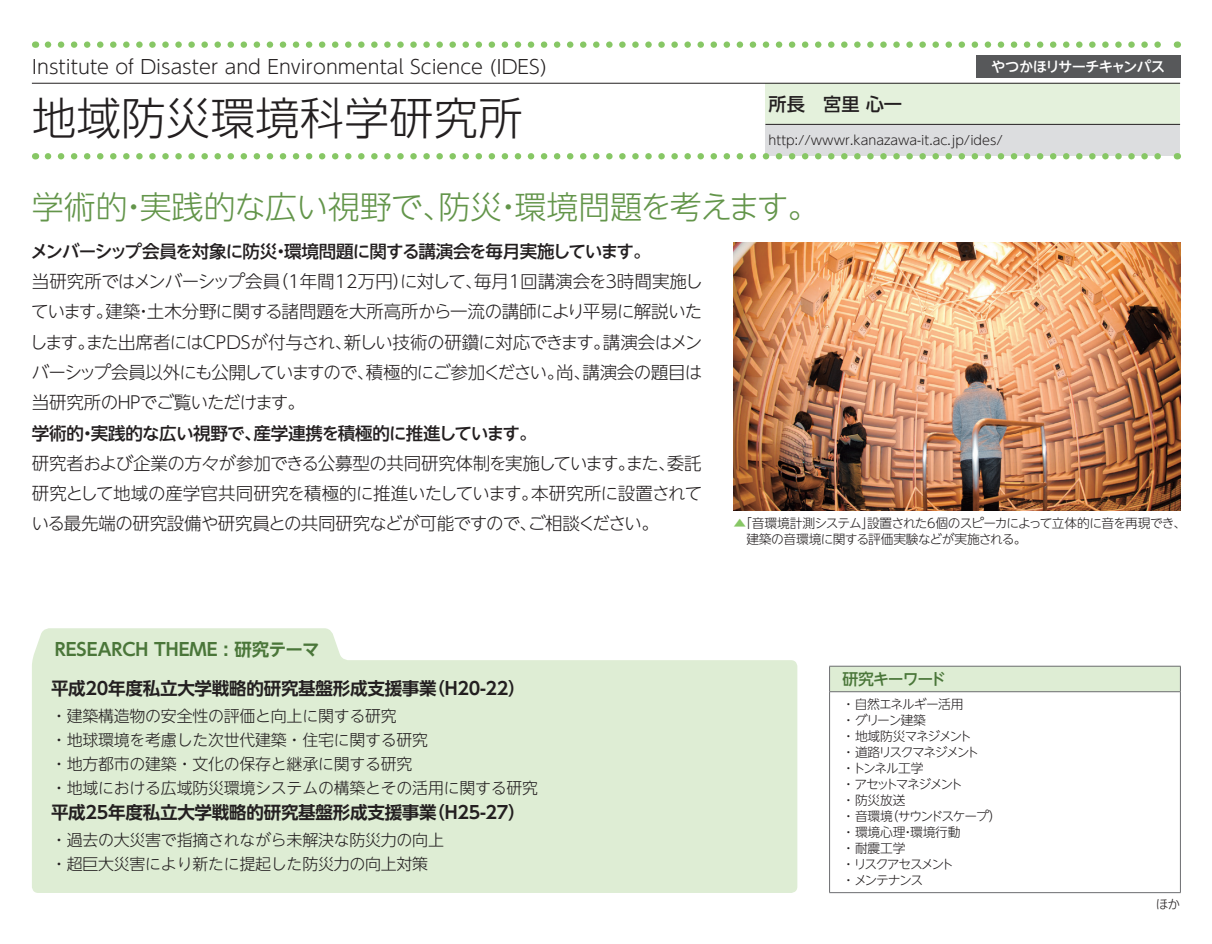
<style>
.page{position:relative;width:1212px;height:944px;background:#fff}
.page>*{position:absolute;margin:0;border:0;box-sizing:border-box;transform-origin:0 0}
.t1{font:300 44.55px "UD Shin Go NT Pr 6 N";color:#231f20}
.t2{font:300 31.95px "UD Shin Go NT Pr 6 N";color:#63954a}
.t3{font:300 31.95px "UD Shin Go NT Pr 6 N";letter-spacing:-.025em;color:#63954a}
.t4{font:300 19.12px "UD Shin Go NT Pr 6 N";color:#231f20}
.t5{font:500 18.22px "UD Shin Go NT Pr 6 N";color:#231f20}
.t6{font:300 17.55px/30.4px "UD Shin Go NT Pr 6 N";letter-spacing:-.03em;color:#231f20}
.t7{font:700 17.55px "UD Shin Go NT Pr 6 N De";letter-spacing:-.015em;color:#231f20}
.t8{font:500 17.55px "UD Shin Go NT Pr 6 N";letter-spacing:-.04em;color:#231f20}
.t9{font:300 17.55px/30.4px "UD Shin Go NT Pr 6 N";letter-spacing:-.055em;color:#231f20}
.t10{font:300 17.55px "UD Shin Go NT Pr 6 N";color:#231f20}
.t11{font:700 17.55px "UD Shin Go NT Pr 6 N De";color:#4a7639}
.t12{font:300 17.55px "UD Shin Go NT Pr 6 N";letter-spacing:-.05em;color:#231f20}
.t13{font:500 17.55px "UD Shin Go NT Pr 6 N";letter-spacing:-.015em;color:#231f20}
.t14{font:300 15.97px/23.8px "UD Shin Go NT Pr 6 N";letter-spacing:-.015em;color:#231f20}
.t15{font:500 15.97px "UD Shin Go NT Pr 6 N";letter-spacing:-.075em;color:#4a7639}
.t16{font:500 14.4px "UD Shin Go NT Pr 6 N";letter-spacing:-.055em;color:#fff}
.t17{font:300 12.83px "UD Shin Go NT Pr 6 N";letter-spacing:-.055em;color:#231f20}
.t18{font:300 12.83px/16px "UD Shin Go NT Pr 6 N";letter-spacing:-.105em;color:#231f20}
.t19{font:300 12.83px "UD Shin Go NT Pr 6 N";color:#231f20}
.t20{font:300 12.83px/16px "UD Shin Go NT Pr 6 N";letter-spacing:-.11em;color:#231f20}
.t21{font:300 12.83px/16px "UD Shin Go NT Pr 6 N";letter-spacing:-.015em;color:#231f20}
.t22{font:300 12.83px "UD Shin Go NT Pr 6 N";letter-spacing:-.12em;color:#231f20}
.s1{color:#87c765}
</style>
<div class="page">
<svg style="left:32px;top:628px;width:765px;height:265px;background:#e0eed7"></svg>
<div style="left:765px;top:83px;width:415px;height:41px;background:#e4f1dc"></div>
<div style="left:765px;top:124px;width:415px;height:32px;background:#dcdddf"></div>
<hr style="left:765px;top:124px;width:415px;height:1px;background:#231f20">
<svg style="left:48px;top:41px;width:1113px;height:7px"></svg>
<svg style="left:48px;top:153px;width:1113px;height:6px"></svg>
<img style="left:733px;top:242px;width:447px;height:268px">
<hr style="left:32px;top:83px;width:1148px;height:1px;background:#231f20">
<div style="left:829px;top:666px;width:351px;height:26px;background:#deedd4"></div>
<hr style="left:829px;top:666px;width:352px;height:1px;background:#6c6d70">
<svg style="left:829px;top:666px;width:1px;height:25px"></svg>
<svg style="left:1180px;top:666px;width:1px;height:25px"></svg>
<hr style="left:829px;top:691px;width:352px;height:1px;background:#6c6d70">
<hr style="left:829px;top:692px;width:1px;height:200px;background:#6c6d70">
<hr style="left:1180px;top:692px;width:1px;height:200px;background:#6c6d70">
<hr style="left:829px;top:892px;width:352px;height:1px;background:#6c6d70">
<div style="left:976px;top:55px;width:204px;height:22px;background:#57585a"></div>
<p class="t4" style="left:32px;top:52px;width:517px">Institute of Disaster and Environmental Science (IDES(</p>
<h1 class="t1" style="left:32px;top:82px;width:493px">地域防災環境科学研究所</h1>
<p class="t16" style="left:991px;top:54px;width:176px">やつかほリサーチキャンパス</p>
<p class="t5" style="left:769px;top:89px;width:135px">所長　宮里心一</p>
<p class="t19" style="left:769px;top:130px;width:236px">http://wwwr.kanazawa i t- .ac.jp/ides/</p>
<h2 class="t2" style="left:32px;top:181px;width:423px">学術的実践的な広い視野で、</h2>
<h2 class="t3" style="left:438px;top:181px;width:382px">防災環境問題を考えます。</h2>
<h2 class="t2" style="left:118px;top:181px;width:33px">・</h2>
<p class="t8" style="left:31px;top:237px;width:622px">メンバーシップ会員を対象に防災環境問題に関する講演会を毎月実施しています。</p>
<h2 class="t2" style="left:492px;top:181px;width:33px">・</h2>
<p class="t8" style="left:272px;top:237px;width:19px">・</p>
<p class="t6" style="left:105px;top:266px;width:598px;text-indent:-74px">当研究所ではメンバーシップ会員<br>建築土木分野に関する諸問題を大所高所から一流の講師により平易に解説いた</p>
<p class="t10" style="left:271px;top:267px;width:214px">（1年間12万円に対して、</p>
<p class="t6" style="left:393px;top:266px;width:19px">）</p>
<p class="t10" style="left:474px;top:267px;width:230px">毎月1回講演会を3時間実施し</p>
<p class="t6" style="left:31px;top:296px;width:83px">ています。</p>
<p class="t6" style="left:135px;top:296px;width:19px">・</p>
<p class="t6" style="left:30px;top:326px;width:324px">しますまた出席者にはCPDSが付与され、</p>
<p class="t6" style="left:344px;top:326px;width:268px">新しい技術の研鑽に対応できます。</p>
<p class="t6" style="left:603px;top:326px;width:101px">講演会はメン</p>
<p class="t6" style="left:77px;top:326px;width:19px">。</p>
<p class="t9" style="left:32px;top:356px;width:344px">バーシップ会員以外にも公開していますので、当研究所のHPでご覧いただけます。</p>
<p class="t8" style="left:254px;top:419px;width:285px">産学連携を積極的に推進しています。</p>
<p class="t12" style="left:366px;top:358px;width:227px">積極的にご参加ください尚。、</p>
<p class="t6" style="left:582px;top:356px;width:121px">講演会の題目は</p>
<p class="t13" style="left:32px;top:419px;width:231px">学術的実践的な広い視野で、</p>
<p class="t8" style="left:79px;top:419px;width:19px">・</p>
<p class="t6" style="left:32px;top:447px;width:645px">研究者および企業の方々が参加できる公募型の共同研究体制を実施していますまた、</p>
<p class="t6" style="left:667px;top:447px;width:36px">委託</p>
<p class="t6" style="left:531px;top:447px;width:173px;text-indent:87px">。<br>本研究所に設置されて</p>
<p class="t6" style="left:32px;top:478px;width:508px">研究として地域の産学官共同研究を積極的に推進いたしています。</p>
<p class="t6" style="left:31px;top:508px;width:629px">いる最先端の研究設備や研究員との共同研究などが可能ですのでご相談ください。</p>
<p class="t6" style="left:520px;top:508px;width:19px">、</p>
<p class="t17" style="left:733px;top:513px;width:454px"><span class="s1">▲</span>「音環境計測システム設置された6個のスピーカによって立体的に音を再現でき、</p>
<p class="t17" style="left:861px;top:513px;width:14px">」</p>
<p class="t17" style="left:746px;top:529px;width:282px">建築の音環境に関する評価実験などが実施される。</p>
<p class="t11" style="left:55px;top:635px;width:266px">RESEARCH THEME : 研究テーマ</p>
<p class="t7" style="left:51px;top:674px;width:387px">平成20年度私立大学戦略的研究基盤形成支援事業</p>
<p class="t14" style="left:51px;top:703px;width:489px">・建築構造物の安全性の評価と向上に関する研究<br>・地球環境を考慮した次世代建築・住宅に関する研究<br>・地方都市の建築・文化の保存と継承に関する研究<br>・地域における広域防災環境システムの構築とその活用に関する研究</p>
<p class="t7" style="left:427px;top:798px;width:100px">（H25-27(</p>
<p class="t7" style="left:427px;top:674px;width:100px">（H20-22(</p>
<p class="t7" style="left:51px;top:798px;width:387px">平成25年度私立大学戦略的研究基盤形成支援事業</p>
<p class="t14" style="left:51px;top:828px;width:394px">・過去の大災害で指摘されながら未解決な防災力の向上・超巨大災害により新たに提起した防災力の向上対策</p>
<p class="t15" style="left:842px;top:666px;width:105px">研究キーワード</p>
<p class="t17" style="left:842px;top:694px;width:123px">・自然エネルギー活用</p>
<p class="t17" style="left:842px;top:710px;width:85px">・グリーン建築</p>
<p class="t18" style="left:842px;top:728px;width:131px">・地域防災マネジメント</p>
<p class="t22" style="left:842px;top:742px;width:138px">・道路リスクマネジメント</p>
<p class="t17" style="left:853px;top:758px;width:72px">トンネル工学</p>
<p class="t20" style="left:842px;top:760px;width:122px">・<br>・アセットマネジメント・防災放送</p>
<p class="t18" style="left:886px;top:808px;width:117px">（サウンドスケープ(</p>
<p class="t21" style="left:842px;top:808px;width:120px">・音環境<br>・環境心理環境行動</p>
<p class="t18" style="left:842px;top:824px;width:113px;text-indent:59px">・<br>・耐震工学<br>・リスクアセスメント・メンテナンス</p>
<p class="t17" style="left:1155px;top:894px;width:26px">ほか</p>
</div>
